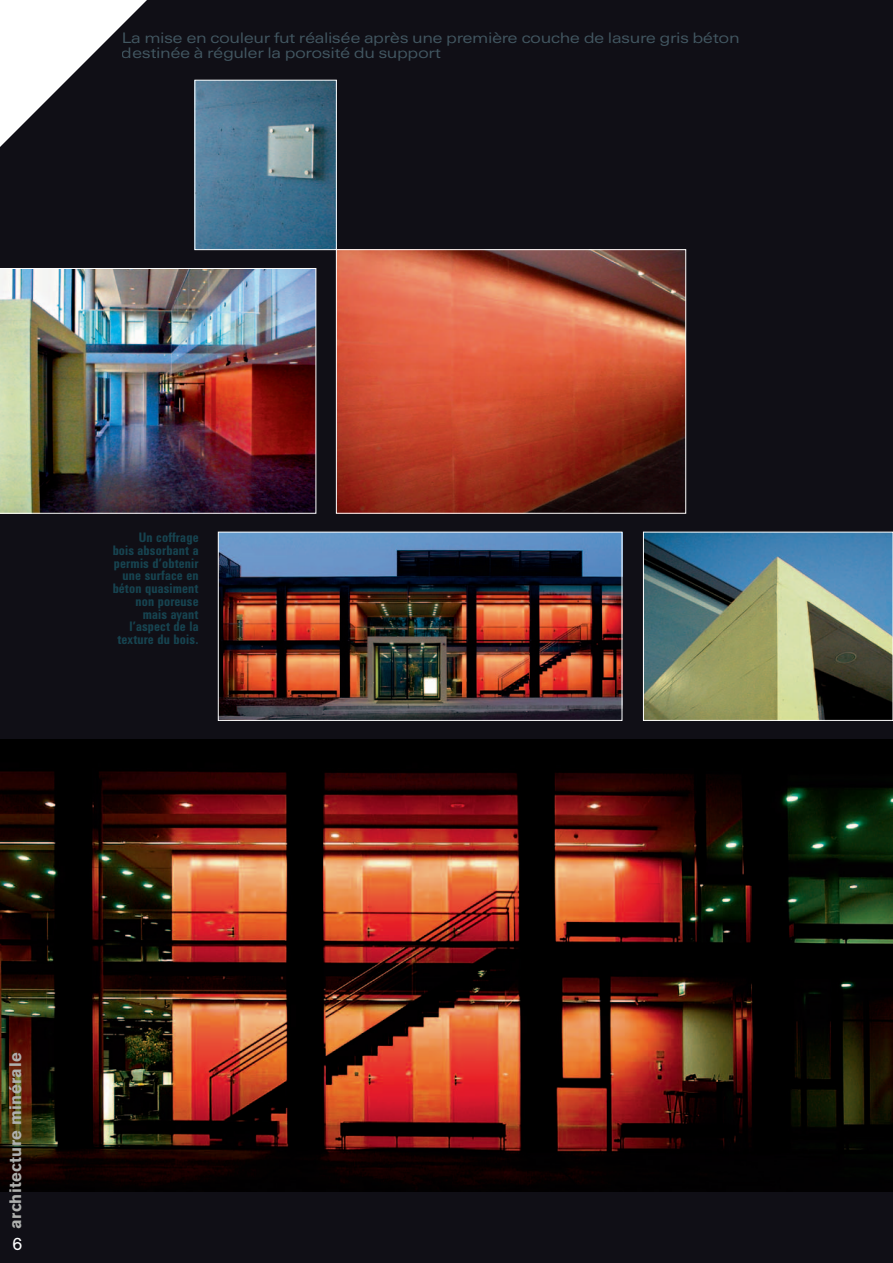
<style>
.page{position:relative;width:893px;height:1263px;background:#100f16}
.page>*{position:absolute;margin:0;border:0;box-sizing:border-box;transform-origin:0 0}
.t1{font:18px "Akzidenz Grotesk BE";color:#fff}
.t2{font:700 16.5px "Akzidenz Grotesk BE";letter-spacing:.025em;color:#afb1af}
.t3{font:15px/15.8px "Univers Extended BQ";letter-spacing:.01em;color:#75a0ae}
.t4{font:700 13.5px/12.8px "Univers Condensed BQ";letter-spacing:.01em;color:#1d798b;text-align:right}
</style>
<div class="page">
<img style="left:0;top:739px;width:893px;height:452px">
<img style="left:220px;top:534px;width:400px;height:185px">
<div style="left:218px;top:532px;width:404px;height:189px;border:1px solid #fff"></div>
<img style="left:197px;top:82px;width:138px;height:166px">
<div style="left:195px;top:80px;width:142px;height:170px;border:1px solid #fff"></div>
<img style="left:338px;top:251px;width:346px;height:260px">
<div style="left:336px;top:249px;width:350px;height:264px;border:1px solid #fff"></div>
<img style="left:0;top:268px;width:316px;height:245px">
<img style="left:645px;top:534px;width:246px;height:185px">
<div style="left:643px;top:532px;width:250px;height:189px;border:1px solid #fff"></div>
<svg style="left:0;top:0;width:147px;height:147px"></svg>
<p class="t3" style="left:122px;top:30px;width:619px">La mise en couleur fut réalisée après une première couche de lasure gris béton destinée à réguler la porosité du support</p>
<p class="t4" style="left:112px;top:531px;width:88px">Un coffrage<br>bois absorbant a permis d’obtenir une surface en béton quasiment non poreuse mais ayant l’aspect de la texture du bois.</p>
<p class="t2" style="left:6px;top:1228px;width:177px;rotate:-90deg">architecture minérale</p>
<h1 class="t1" style="left:12px;top:1233px;width:12px">6</h1>
</div>
